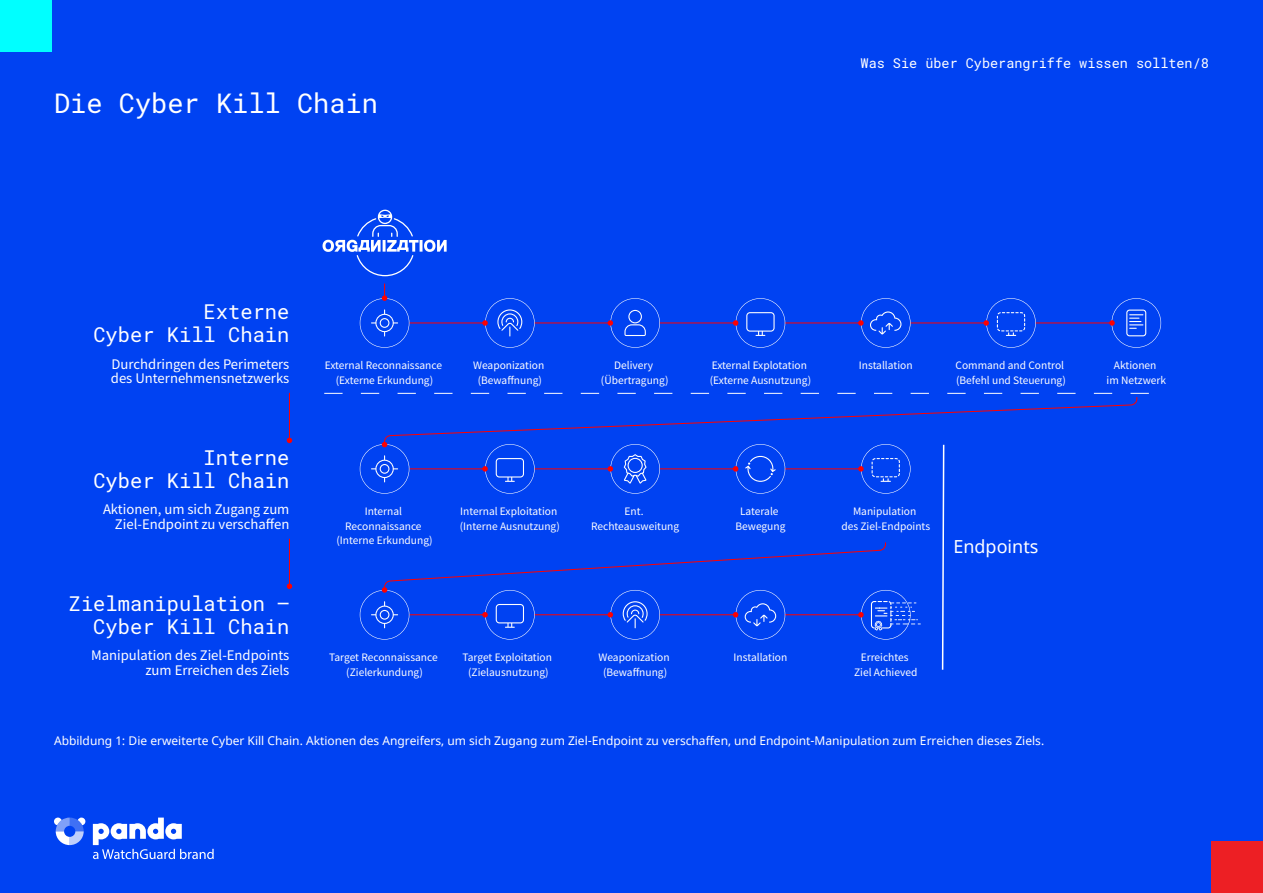
<style>
.page{position:relative;width:1263px;height:893px;background:#0042f2}
.page>*{position:absolute;margin:0;border:0;box-sizing:border-box;transform-origin:0 0}
.t1{font:27px "Roboto Mono";color:#fff}
.t2{font:20.4px/23.4px "Roboto Mono";color:#fff;text-align:right}
.t3{font:18px "Noto Sans";color:#fff}
.t4{font:13.5px "Roboto Mono";color:#fff}
.t5{font:13.2px/14.5px "Noto Sans SC";color:#fff;text-align:right}
.t6{font:12px "Noto Sans";color:#fff}
.t7{font:10.2px/14.5px "Noto Sans SC";color:#fff;text-align:center}
</style>
<div class="page">
<svg style="left:54px;top:818px;width:31px;height:27px"></svg>
<svg style="left:93px;top:818px;width:121px;height:41px"></svg>
<div style="left:0;top:0;width:51px;height:51px;background:#0ff"></div>
<div style="left:1212px;top:842px;width:51px;height:51px;background:#ed1f24"></div>
<hr style="left:1035px;top:323px;width:77px;height:1px;background:#f00">
<svg style="left:1109px;top:298px;width:52px;height:50px"></svg>
<hr style="left:910px;top:323px;width:76px;height:1px;background:#f00">
<svg style="left:983px;top:298px;width:53px;height:50px"></svg>
<hr style="left:785px;top:323px;width:76px;height:1px;background:#f00">
<svg style="left:858px;top:298px;width:52px;height:50px"></svg>
<hr style="left:660px;top:323px;width:76px;height:1px;background:#f00">
<svg style="left:733px;top:298px;width:52px;height:50px"></svg>
<hr style="left:534px;top:323px;width:76px;height:1px;background:#f00">
<svg style="left:608px;top:298px;width:52px;height:50px"></svg>
<hr style="left:409px;top:323px;width:76px;height:1px;background:#f00">
<svg style="left:482px;top:298px;width:53px;height:50px"></svg>
<svg style="left:323px;top:209px;width:124px;height:67px"></svg>
<svg style="left:360px;top:284px;width:49px;height:64px"></svg>
<hr style="left:289px;top:393px;width:1px;height:47px;background:#f00">
<svg style="left:287px;top:438px;width:5px;height:5px"></svg>
<hr style="left:289px;top:539px;width:1px;height:47px;background:#f00">
<svg style="left:287px;top:584px;width:5px;height:5px"></svg>
<svg style="left:324px;top:393px;width:825px;height:277px"></svg>
<h1 class="t1" style="left:54px;top:85px;width:326px">Die Cyber Kill Chain</h1>
<h3 class="t4" style="left:860px;top:54px;width:350px">Was Sie über Cyberangriffe wissen sollten/8</h3>
<h2 class="t2" style="left:93px;top:299px;width:198px">Externe<br>Cyber Kill Chain</h2>
<p class="t5" style="left:111px;top:357px;width:180px;text-align:left">Durchdringen des Perimeters des Unternehmensnetzwerks</p>
<h2 class="t2" style="left:93px;top:445px;width:198px">Interne<br>Cyber Kill Chain</h2>
<p class="t5" style="left:103px;top:503px;width:188px">Aktionen, um sich Zugang zum<br>Ziel-Endpoint zu verschaffen</p>
<h2 class="t2" style="left:69px;top:591px;width:222px">Zielmanipulation –<br>Cyber Kill Chain</h2>
<p class="t5" style="left:91px;top:648px;width:200px">Manipulation des Ziel-Endpoints zum Erreichen des Ziels</p>
<p class="t7" style="left:325px;top:358px;width:119px">External Reconnaissance (Externe Erkundung)</p>
<p class="t7" style="left:473px;top:358px;width:73px">Weaponization (Bewaffnung)</p>
<p class="t7" style="left:601px;top:358px;width:69px">Delivery (Übertragung)</p>
<p class="t7" style="left:710px;top:358px;width:103px;text-align:left">External Explotation (Externe Ausnutzung)</p>
<p class="t7" style="left:859px;top:358px;width:55px">Installation</p>
<p class="t7" style="left:955px;top:358px;width:112px;text-align:left">Command and Control (Befehl und Steuerung)</p>
<p class="t7" style="left:1106px;top:358px;width:61px">Aktionen<br>im Netzwerk</p>
<p class="t7" style="left:336px;top:504px;width:98px">Internal<br>Reconnaissance (Interne Erkundung)</p>
<p class="t7" style="left:460px;top:504px;width:102px;text-align:left">Internal Exploitation (Interne Ausnutzung)</p>
<p class="t7" style="left:591px;top:504px;width:90px">Ent.<br>Rechteausweitung</p>
<p class="t7" style="left:735px;top:504px;width:52px">Laterale<br>Bewegung</p>
<p class="t7" style="left:841px;top:504px;width:90px">Manipulation<br>des Ziel-Endpoints</p>
<h3 class="t3" style="left:953px;top:534px;width:87px">Endpoints</h3>
<p class="t7" style="left:329px;top:650px;width:110px">Target Reconnaissance (Zielerkundung)</p>
<p class="t7" style="left:463px;top:650px;width:91px">Target Exploitation (Zielausnutzung)</p>
<p class="t7" style="left:598px;top:650px;width:73px">Weaponization (Bewaffnung)</p>
<p class="t7" style="left:734px;top:650px;width:55px">Installation</p>
<p class="t7" style="left:854px;top:650px;width:65px">Erreichtes<br>Ziel Achieved</p>
<p class="t6" style="left:54px;top:733px;width:992px">Abbildung 1: Die erweiterte Cyber Kill Chain. Aktionen des Angreifers, um sich Zugang zum Ziel-Endpoint zu verschaffen, und Endpoint-Manipulation zum Erreichen dieses Ziels.</p>
</div>
